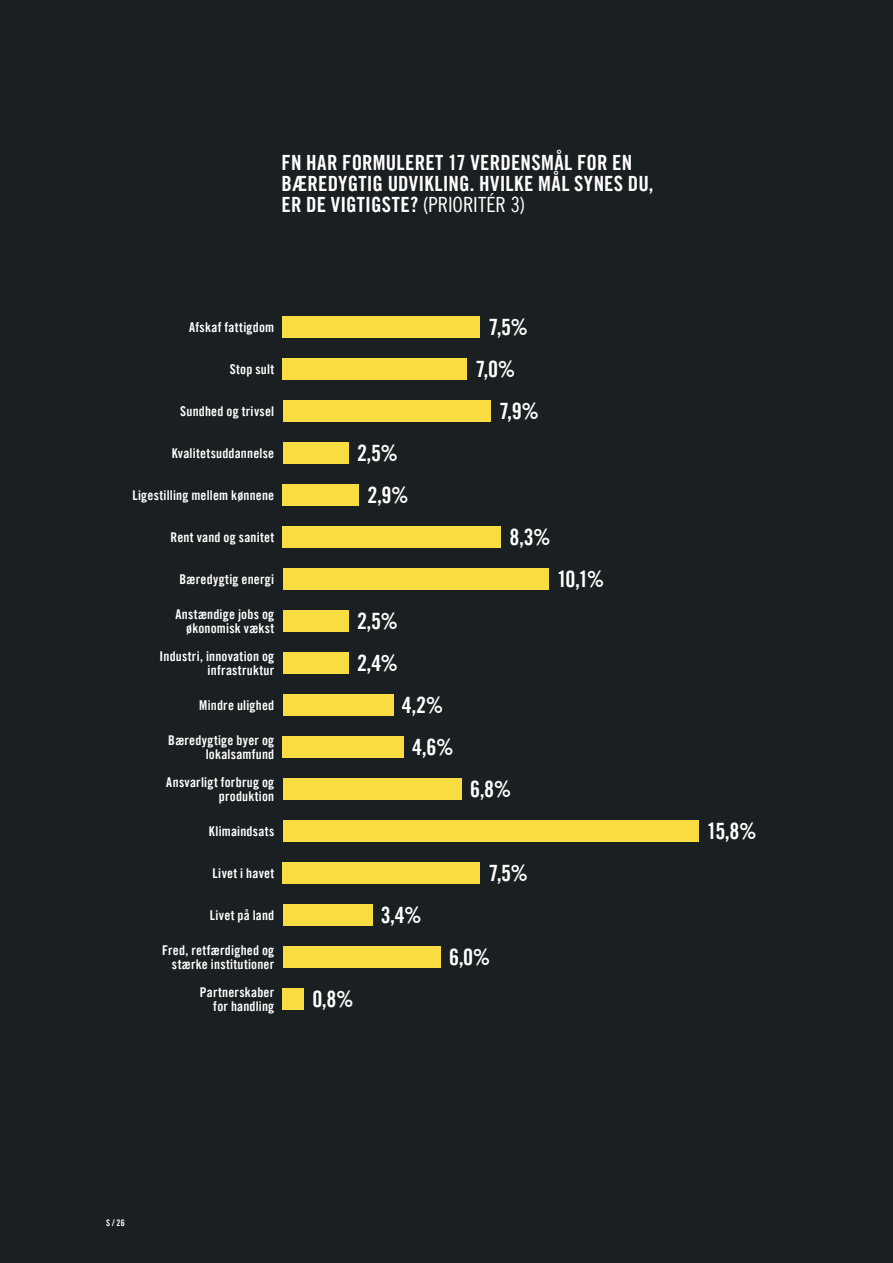
<style>
.page{position:relative;width:893px;height:1263px;background:#1a1f22}
.page>*{position:absolute;margin:0;border:0;box-sizing:border-box;transform-origin:0 0}
.t1{font:22.5px "Trade Gothic LT Pro Bd Cn 20";color:#fff}
.t2{font:21px/21px "Trade Gothic LT Pro Bd Cn 20";letter-spacing:.01em;color:#fff}
.t3{font:13.5px/13.5px "Trade Gothic LT Pro Bd Cn 20";letter-spacing:.015em;color:#fff;text-align:right}
.t4{font:9px "Trade Gothic LT Pro Bd Cn 20";color:#fff}
.s1{font-family:"Trade Gothic LT Pro Cn 18"}
</style>
<div class="page">
<div style="left:283px;top:317px;width:197px;height:21px;background:#f9dc41"></div>
<div style="left:283px;top:359px;width:184px;height:21px;background:#f9dc41"></div>
<div style="left:283px;top:400px;width:208px;height:22px;background:#f9dc41"></div>
<div style="left:283px;top:442px;width:66px;height:22px;background:#f9dc41"></div>
<div style="left:283px;top:484px;width:76px;height:22px;background:#f9dc41"></div>
<div style="left:283px;top:526px;width:218px;height:22px;background:#f9dc41"></div>
<div style="left:283px;top:568px;width:265px;height:22px;background:#f9dc41"></div>
<div style="left:283px;top:652px;width:66px;height:22px;background:#f9dc41"></div>
<div style="left:283px;top:610px;width:66px;height:22px;background:#f9dc41"></div>
<div style="left:283px;top:694px;width:110px;height:22px;background:#f9dc41"></div>
<div style="left:283px;top:736px;width:121px;height:22px;background:#f9dc41"></div>
<div style="left:283px;top:778px;width:179px;height:22px;background:#f9dc41"></div>
<div style="left:283px;top:862px;width:197px;height:22px;background:#f9dc41"></div>
<div style="left:283px;top:820px;width:415px;height:22px;background:#f9dc41"></div>
<div style="left:283px;top:904px;width:89px;height:22px;background:#f9dc41"></div>
<div style="left:283px;top:946px;width:158px;height:22px;background:#f9dc41"></div>
<div style="left:283px;top:988px;width:21px;height:22px;background:#f9dc41"></div>
<p class="t2" style="left:282px;top:151px;width:374px">FN HAR FORMULERET 17 VERDENSMÅL FOR EN<br>BÆREDYGTIG UDVIKLING. HVILKE MÅL SYNES DU,<br>ER DE VIGTIGSTE? <span class="s1">(PRIORITÉR 3)</span></p>
<p class="t3" style="left:189px;top:320px;width:87px">Afskaf fattigdom</p>
<p class="t3" style="left:230px;top:362px;width:46px">Stop sult</p>
<p class="t3" style="left:180px;top:404px;width:95px">Sundhed og trivsel</p>
<p class="t3" style="left:172px;top:446px;width:104px">Kvalitetsuddannelse</p>
<p class="t3" style="left:132px;top:488px;width:143px">Ligestilling mellem kønnene</p>
<p class="t3" style="left:171px;top:530px;width:105px">Rent vand og sanitet</p>
<p class="t3" style="left:179px;top:572px;width:96px">Bæredygtig energi</p>
<p class="t3" style="left:175px;top:608px;width:100px">Anstændige jobs og økonomisk vækst</p>
<p class="t3" style="left:160px;top:649px;width:116px">Industri, innovation og</p>
<p class="t3" style="left:208px;top:663px;width:68px">infrastruktur</p>
<p class="t3" style="left:199px;top:698px;width:77px">Mindre ulighed</p>
<p class="t3" style="left:168px;top:733px;width:107px">Bæredygtige byer og lokalsamfund</p>
<p class="t3" style="left:166px;top:775px;width:109px">Ansvarligt forbrug og produktion</p>
<p class="t3" style="left:209px;top:824px;width:67px">Klimaindsats</p>
<p class="t3" style="left:213px;top:866px;width:63px">Livet i havet</p>
<p class="t3" style="left:210px;top:908px;width:66px">Livet på land</p>
<p class="t3" style="left:162px;top:943px;width:114px">Fred, retfærdighed og stærke institutioner</p>
<p class="t3" style="left:200px;top:985px;width:76px">Partnerskaber for handling</p>
<p class="t1" style="left:357px;top:440px;width:42px">2,5%</p>
<p class="t1" style="left:368px;top:482px;width:43px">2,9%</p>
<p class="t1" style="left:357px;top:607px;width:42px">2,5%</p>
<p class="t1" style="left:357px;top:649px;width:42px">2,4%</p>
<p class="t1" style="left:402px;top:691px;width:43px">4,2%</p>
<p class="t1" style="left:412px;top:733px;width:43px">4,6%</p>
<p class="t1" style="left:489px;top:314px;width:41px">7,5%</p>
<p class="t1" style="left:475px;top:356px;width:41px">7,0%</p>
<p class="t1" style="left:499px;top:398px;width:41px">7,9%</p>
<p class="t1" style="left:510px;top:524px;width:43px">8,3%</p>
<p class="t1" style="left:557px;top:565px;width:49px">10,1%</p>
<p class="t1" style="left:470px;top:775px;width:43px">6,8%</p>
<p class="t1" style="left:312px;top:985px;width:43px">0,8%</p>
<p class="t1" style="left:381px;top:901px;width:42px">3,4%</p>
<p class="t1" style="left:489px;top:859px;width:41px">7,5%</p>
<p class="t1" style="left:449px;top:943px;width:43px">6,0%</p>
<p class="t1" style="left:707px;top:817px;width:51px">15,8%</p>
<p class="t4" style="left:106px;top:1217px;width:20px">S / 26</p>
</div>
